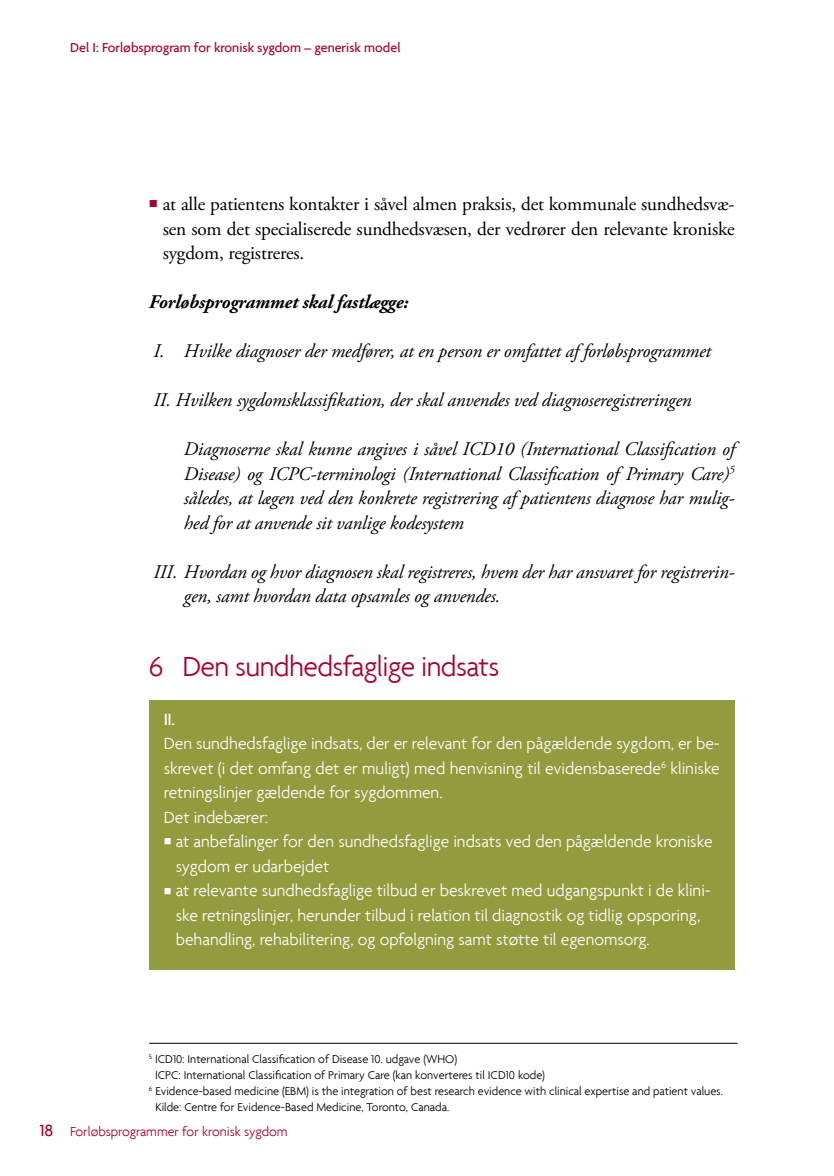
<style>
.page{position:relative;width:834px;height:1176px;background:#fff}
.page>*{position:absolute;margin:0;border:0;box-sizing:border-box;transform-origin:0 0}
.t1{font:300 29.75px "Agenda";letter-spacing:-.02em;color:#a70531}
.t2{font:italic 19.25px/24.5px "Adobe Garamond Pro";letter-spacing:-.01em;color:#000;text-align:justify}
.t3{font:19.25px/24.5px "Adobe Garamond Pro";letter-spacing:-.01em;color:#000;text-align:justify}
.t4{font:italic 700 19.25px "Adobe Garamond Pro";letter-spacing:-.01em;color:#000}
.t5{font:300 17.5px/24.5px "Agenda";color:#fff}
.t6{font:500 17.5px "Agenda";color:#fff}
.t7{font:500 14px "Agenda";color:#a70531}
.t8{font:300 14px "Agenda";color:#a70531}
.t9{font:300 12.25px "Agenda";color:#000}
.s1{color:#a70531}
.s2{font-weight:500;font-size:17.5px}
</style>
<div class="page">
<div style="left:149px;top:700px;width:585px;height:269px;background:#929b3d"></div>
<hr style="left:149px;top:1043px;width:588px;height:1px;background:#000">
<p class="t7" style="left:70px;top:39px;width:332px">Del I: Forløbsprogram for kronisk sygdom – generisk model</p>
<p class="t3" style="left:163px;top:192px;width:573px;text-indent:-14px"><span class="s1">■</span> at alle patientens kontakter i såvel almen praksis, det kommunale sundhedsvæ&shy;sen som det specialiserede sundhedsvæsen, der vedrører den relevante kroniske sygdom, registreres.</p>
<p class="t4" style="left:149px;top:291px;width:261px">Forløbsprogrammet skal fastlægge:</p>
<p class="t2" style="left:153px;top:339px;width:559px">I. Hvilke diagnoser der medfører, at en person er omfattet af forløbsprogrammet</p>
<p class="t2" style="left:153px;top:388px;width:539px">II. Hvilken sygdomsklassifikation, der skal anvendes ved diagnoseregistreringen</p>
<p class="t2" style="left:184px;top:437px;width:552px">Diagnoserne skal kunne angives i såvel ICD10 (International Classification of Disease) og ICPC-terminologi (International Classification of Primary Care)<sup>5 </sup>således, at lægen ved den konkrete registrering af patientens diagnose har mulig&shy;hed for at anvende sit vanlige kodesystem</p>
<p class="t2" style="left:184px;top:560px;width:552px;text-indent:-30px">III. Hvordan og hvor diagnosen skal registreres, hvem der har ansvaret for registrerin&shy;gen, samt hvordan data opsamles og anvendes.</p>
<h1 class="t1" style="left:149px;top:648px;width:352px">6 Den sundhedsfaglige indsats</h1>
<p class="t6" style="left:164px;top:708px;width:13px">II.</p>
<p class="t5" style="left:164px;top:731px;width:557px">Den sundhedsfaglige indsats, der er relevant for den pågældende sygdom, er be&shy;skrevet (i det omfang det er muligt) med henvisning til evidensbaserede<sup>6</sup> kliniske retningslinjer gældende for sygdommen.<br>Det indebærer:</p>
<p class="t5" style="left:176px;top:829px;width:538px;text-indent:-12px">■ at anbefalinger for den sundhedsfaglige indsats ved den pågældende kroniske sygdom er udarbejdet</p>
<p class="t5" style="left:176px;top:878px;width:536px;text-indent:-12px">■ at relevante sundhedsfaglige tilbud er beskrevet med udgangspunkt i de klini&shy;ske retningslinjer, herunder tilbud i relation til diagnostik og tidlig opsporing, behandling, rehabilitering, og opfølgning samt støtte til egenomsorg.</p>
<p class="t9" style="left:149px;top:1052px;width:310px"><sup>5</sup> ICD10: International Classification of Disease 10. udgave (WHO)</p>
<p class="t9" style="left:155px;top:1068px;width:391px">ICPC: International Classification of Primary Care (kan konverteres til ICD10 kode)</p>
<p class="t9" style="left:149px;top:1084px;width:575px"><sup>6</sup> Evidence-based medicine (EBM) is the integration of best research evidence with clinical expertise and patient values.</p>
<p class="t9" style="left:155px;top:1099px;width:295px">Kilde: Centre for Evidence-Based Medicine, Toronto, Canada.</p>
<p class="t8" style="left:40px;top:1123px;width:249px"><span class="s2">18</span> Forløbsprogrammer for kronisk sygdom</p>
</div>
